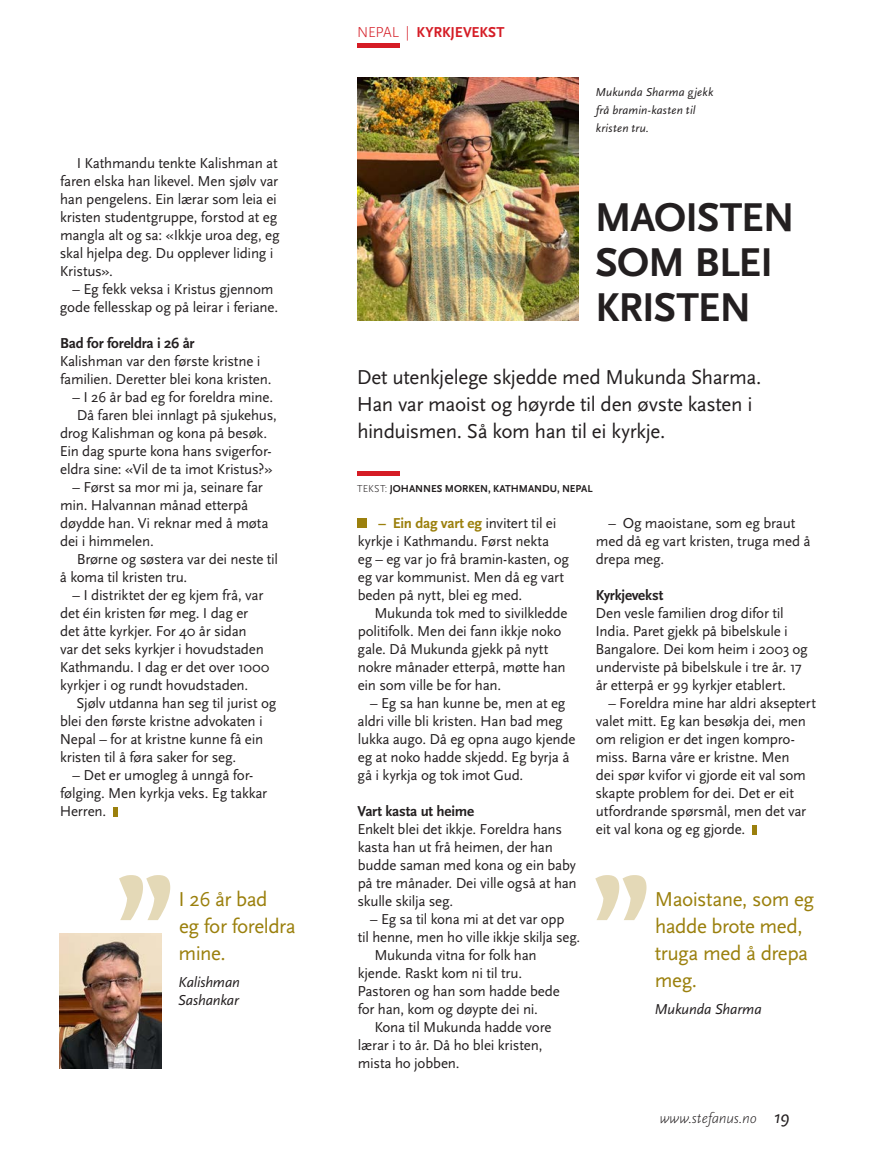
<style>
.page{position:relative;width:893px;height:1149px;background:#fff}
.page>*{position:absolute;margin:0;border:0;box-sizing:border-box;transform-origin:0 0}
.Tittel_28_30{font:700 42px/45px "Scala Sans OT";letter-spacing:-.02em;color:#231f20}
.ingress{font:21px/27px "Scala Sans OT";letter-spacing:-.02em;color:#231f20}
.Utdrag{font:21px/27px "Scala Sans OT";letter-spacing:-.025em;color:#9b800d}
.brødtekst{font:italic 18px "Scala Sans OT";color:#231f20}
.Brødtekst_med_innrykk{font:15px/18px "Scala Sans OT";letter-spacing:-.015em;color:#231f20}
.brødtekst-2{font:15px/18px "Scala Sans OT";letter-spacing:-.015em;color:#231f20}
.mellomtittel{font:700 15px "Scala Sans OT";letter-spacing:-.015em;color:#231f20}
.Utdrag_navn{font:italic 15px/18px "Scala Sans OT";letter-spacing:-.01em;color:#231f20}
.topptekster{font:700 15px "Scala Sans OT";letter-spacing:-.005em;color:#d51c25}
.brødtekst-3{font:italic 300 15px "Scala Sans OT";letter-spacing:-.005em;color:#231f20}
.bildetekst{font:italic 12px/18px "Scala Sans OT";letter-spacing:.015em;color:#231f20}
.Byline_7_12{font:700 10.5px "Scala Sans OT";color:#231f20}
.s1{font-weight:300}
.s2{font-weight:700;color:#9b800d}
</style>
<div class="page">
<hr style="left:357px;top:43px;width:43px;height:4px;background:#d51c25">
<div style="left:357px;top:471px;width:43px;height:5px;background:#d51c25"></div>
<img style="left:60px;top:933px;width:102px;height:135px">
<img style="left:357px;top:78px;width:221px;height:243px">
<svg style="left:119px;top:875px;width:51px;height:44px"></svg>
<div style="left:113px;top:807px;width:5px;height:9px;background:#9b800d"></div>
<div style="left:357px;top:519px;width:9px;height:9px;background:#9b800d"></div>
<div style="left:752px;top:825px;width:5px;height:9px;background:#9b800d"></div>
<svg style="left:595px;top:875px;width:51px;height:44px"></svg>
<p class="Brødtekst_med_innrykk" style="left:60px;top:154px;width:221px;text-indent:17px">I Kathmandu tenkte Kalishman at faren elska han likevel. Men sjølv var han pengelens. Ein lærar som leia ei kristen studentgruppe, forstod at eg mangla alt og sa: «Ikkje uroa deg, eg skal hjelpa deg. Du opplever liding i<br>Kristus».</p>
<p class="Brødtekst_med_innrykk" style="left:60px;top:280px;width:220px;text-align:center">– Eg fekk veksa i Kristus gjennom gode fellesskap og på leirar i feriane.</p>
<p class="mellomtittel" style="left:60px;top:334px;width:136px">Bad for foreldra i 26 år</p>
<p class="brødtekst-2" style="left:60px;top:352px;width:213px">Kalishman var den første kristne i familien. Deretter blei kona kristen.</p>
<p class="Brødtekst_med_innrykk" style="left:73px;top:388px;width:202px">– I 26 år bad eg for foreldra mine.</p>
<p class="Brødtekst_med_innrykk" style="left:60px;top:406px;width:219px;text-indent:17px">Då faren blei innlagt på sjukehus, drog Kalishman og kona på besøk.<br>Ein dag spurte kona hans svigerfor&shy;eldra sine: «Vil de ta imot Kristus?»</p>
<p class="Brødtekst_med_innrykk" style="left:60px;top:478px;width:210px;text-indent:13px">– Først sa mor mi ja, seinare far min. Halvannan månad etterpå døydde han. Vi reknar med å møta dei i himmelen.</p>
<p class="Brødtekst_med_innrykk" style="left:60px;top:550px;width:220px;text-indent:17px">Brørne og søstera var dei neste til å koma til kristen tru.</p>
<p class="Brødtekst_med_innrykk" style="left:60px;top:586px;width:212px;text-indent:13px">– I distriktet der eg kjem frå, var det éin kristen før meg. I dag er det åtte kyrkjer. For 40 år sidan<br>var det seks kyrkjer i hovudstaden<br>Kathmandu. I dag er det over 1000 kyrkjer i og rundt hovudstaden.</p>
<p class="Brødtekst_med_innrykk" style="left:60px;top:694px;width:218px;text-indent:17px">Sjølv utdanna han seg til jurist og blei den første kristne advokaten i Nepal – for at kristne kunne få ein kristen til å føra saker for seg.</p>
<p class="Brødtekst_med_innrykk" style="left:60px;top:766px;width:209px;text-indent:13px">– Det er umogleg å unngå for&shy;følging. Men kyrkja veks. Eg takkar<br>Herren.</p>
<p class="Utdrag" style="left:179px;top:886px;width:119px">I 26 år bad<br>eg for foreldra mine.</p>
<p class="Utdrag_navn" style="left:178px;top:973px;width:64px">Kalishman<br>Sashankar</p>
<p class="topptekster" style="left:357px;top:23px;width:149px"><span class="s1">NEPAL |</span> KYRKJEVEKST</p>
<p class="bildetekst" style="left:595px;top:83px;width:119px">Mukunda Sharma gjekk frå bramin-kasten til kristen tru.</p>
<p class="Tittel_28_30" style="left:595px;top:195px;width:201px">MAOISTEN<br>SOM BLEI<br>KRISTEN</p>
<p class="ingress" style="left:357px;top:364px;width:406px">Det utenkjelege skjedde med Mukunda Sharma.<br>Han var maoist og høyrde til den øvste kasten i hinduismen. Så kom han til ei kyrkje.</p>
<p class="Byline_7_12" style="left:357px;top:482px;width:237px"><span class="s1">TEKST:</span> JOHANNES MORKEN, KATHMANDU, NEPAL</p>
<p class="brødtekst-2" style="left:358px;top:514px;width:213px;text-indent:21px"><span class="s2">– Ein dag vart eg</span> invitert til ei kyrkje i Kathmandu. Først nekta<br>eg – eg var jo frå bramin-kasten, og eg var kommunist. Men då eg vart beden på nytt, blei eg med.</p>
<p class="Brødtekst_med_innrykk" style="left:358px;top:604px;width:211px;text-indent:17px">Mukunda tok med to sivilkledde politifolk. Men dei fann ikkje noko gale. Då Mukunda gjekk på nytt nokre månader etterpå, møtte han ein som ville be for han.</p>
<p class="Brødtekst_med_innrykk" style="left:358px;top:694px;width:219px;text-indent:13px">– Eg sa han kunne be, men at eg aldri ville bli kristen. Han bad meg lukka augo. Då eg opna augo kjende eg at noko hadde skjedd. Eg byrja å gå i kyrkja og tok imot Gud.</p>
<p class="mellomtittel" style="left:357px;top:802px;width:118px">Vart kasta ut heime</p>
<p class="brødtekst-2" style="left:357px;top:820px;width:221px">Enkelt blei det ikkje. Foreldra hans kasta han ut frå heimen, der han budde saman med kona og ein baby på tre månader. Dei ville også at han skulle skilja seg.</p>
<p class="Brødtekst_med_innrykk" style="left:358px;top:910px;width:224px;text-align:center">– Eg sa til kona mi at det var opp<br>til henne, men ho ville ikkje skilja seg.</p>
<p class="Brødtekst_med_innrykk" style="left:357px;top:946px;width:204px;text-indent:17px">Mukunda vitna for folk han kjende. Raskt kom ni til tru.<br>Pastoren og han som hadde bede for han, kom og døypte dei ni.</p>
<p class="Brødtekst_med_innrykk" style="left:358px;top:1018px;width:195px;text-indent:17px">Kona til Mukunda hadde vore lærar i to år. Då ho blei kristen, mista ho jobben.</p>
<p class="Brødtekst_med_innrykk" style="left:596px;top:514px;width:216px;text-indent:13px">– Og maoistane, som eg braut med då eg vart kristen, truga med å drepa meg.</p>
<p class="mellomtittel" style="left:596px;top:586px;width:69px">Kyrkjevekst</p>
<p class="brødtekst-2" style="left:595px;top:604px;width:214px">Den vesle familien drog difor til India. Paret gjekk på bibelskule i Bangalore. Dei kom heim i 2003 og underviste på bibelskule i tre år. 17 år etterpå er 99 kyrkjer etablert.</p>
<p class="Brødtekst_med_innrykk" style="left:596px;top:694px;width:222px;text-indent:13px">– Foreldra mine har aldri akseptert valet mitt. Eg kan besøkja dei, men om religion er det ingen kompro&shy;miss. Barna våre er kristne. Men<br>dei spør kvifor vi gjorde eit val som skapte problem for dei. Det er eit utfordrande spørsmål, men det var eit val kona og eg gjorde.</p>
<p class="Utdrag" style="left:655px;top:886px;width:161px">Maoistane, som eg hadde brote med, truga med å drepa meg.</p>
<p class="Utdrag_navn" style="left:655px;top:1000px;width:109px">Mukunda Sharma</p>
<p class="brødtekst-3" style="left:660px;top:1109px;width:99px">www.stefanus.no</p>
<p class="brødtekst" style="left:774px;top:1106px;width:17px">19</p>
</div>
